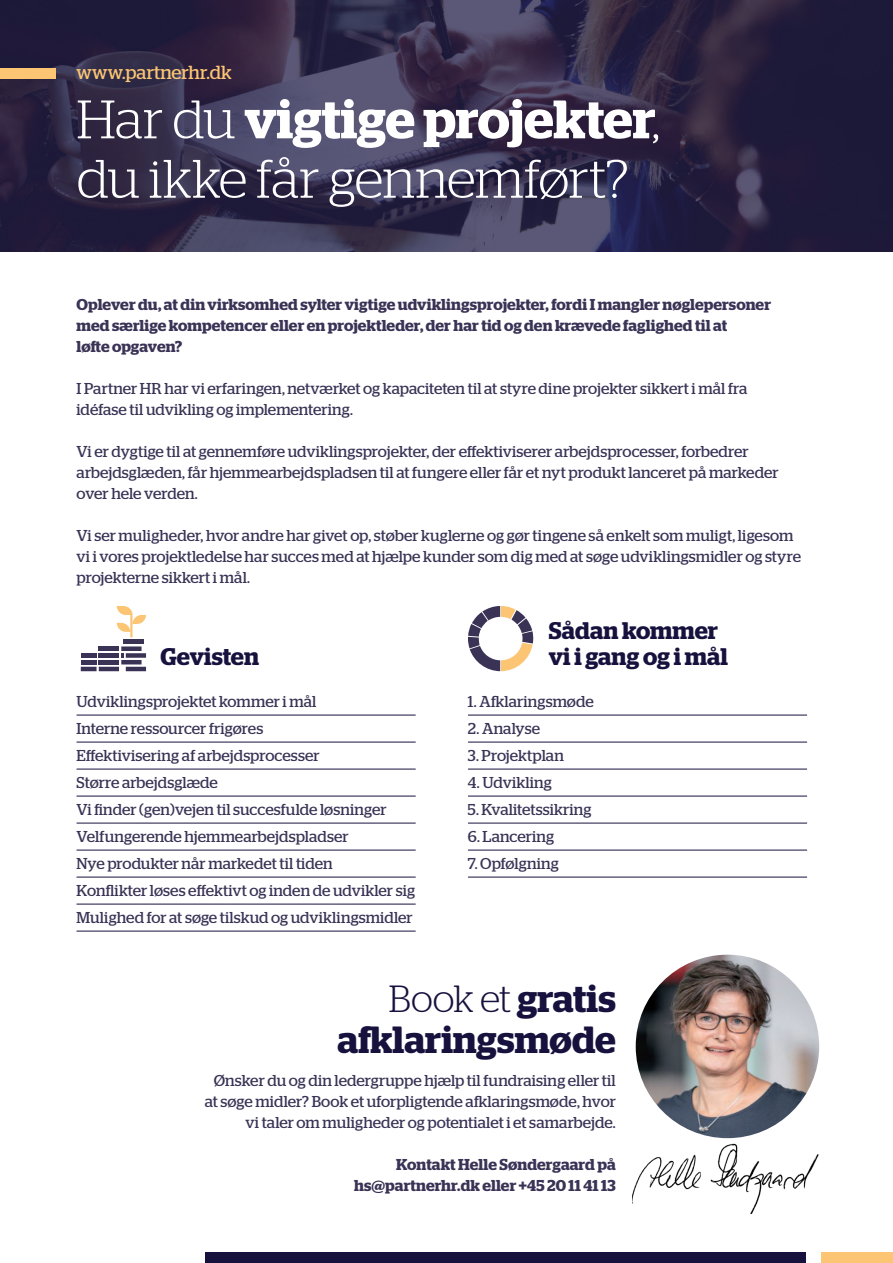
<style>
.page{position:relative;width:893px;height:1263px;background:#fff}
.page>*{position:absolute;margin:0;border:0;box-sizing:border-box;transform-origin:0 0}
.t1{font:300 54px/59.4px "Stag";letter-spacing:-.01em;color:#fff}
.t2{font:600 37.8px/41.5px "Stag";color:#17113e;text-align:right}
.t3{font:600 24px/25.5px "Stag";color:#17113e}
.t4{font:18.9px "Stag";letter-spacing:.005em;color:#fcc574}
.t5{font:15.75px/27px "Stag";letter-spacing:.005em;color:#3a3356}
.t6{font:600 15.75px/21px "Stag";letter-spacing:.005em;color:#3a3356}
.s1{font-weight:600}
.s2{font-weight:300}
</style>
<div class="page">
<svg style="left:0;top:0;width:893px;height:252px;background:#312a49"></svg>
<div style="left:822px;top:1253px;width:71px;height:10px;background:#fcc574"></div>
<hr style="left:124px;top:640px;width:20px;height:4px;background:#3a3356">
<svg style="left:81px;top:646px;width:65px;height:25px"></svg>
<hr style="left:99px;top:660px;width:20px;height:4px;background:#3a3356">
<div style="left:99px;top:653px;width:20px;height:5px;background:#3a3356"></div>
<svg style="left:117px;top:606px;width:29px;height:31px"></svg>
<hr style="left:77px;top:715px;width:339px;height:1px;background:#17113e">
<hr style="left:77px;top:742px;width:339px;height:1px;background:#17113e">
<hr style="left:77px;top:769px;width:339px;height:1px;background:#17113e">
<hr style="left:77px;top:796px;width:339px;height:1px;background:#17113e">
<hr style="left:77px;top:823px;width:339px;height:1px;background:#17113e">
<hr style="left:77px;top:850px;width:339px;height:1px;background:#17113e">
<hr style="left:77px;top:877px;width:339px;height:1px;background:#17113e">
<hr style="left:77px;top:904px;width:339px;height:1px;background:#17113e">
<hr style="left:77px;top:931px;width:339px;height:1px;background:#17113e">
<svg style="left:468px;top:606px;width:65px;height:65px"></svg>
<hr style="left:468px;top:715px;width:339px;height:1px;background:#17113e">
<hr style="left:468px;top:742px;width:339px;height:1px;background:#17113e">
<hr style="left:468px;top:769px;width:339px;height:1px;background:#17113e">
<hr style="left:468px;top:796px;width:339px;height:1px;background:#17113e">
<hr style="left:468px;top:823px;width:339px;height:1px;background:#17113e">
<hr style="left:468px;top:850px;width:339px;height:1px;background:#17113e">
<hr style="left:468px;top:877px;width:339px;height:1px;background:#17113e">
<img style="left:632px;top:1137px;width:187px;height:77px">
<img style="left:636px;top:955px;width:183px;height:183px;border-radius:92px">
<div style="left:205px;top:1253px;width:601px;height:10px;background:#17113e"></div>
<div style="left:0;top:68px;width:55px;height:10px;background:#fcc574"></div>
<p class="t4" style="left:77px;top:61px;width:157px">www.partnerhr.dk</p>
<h1 class="t1" style="left:77px;top:89px;width:585px">Har du <span class="s1">vigtige projekter</span>, du ikke får gennemført?</h1>
<p class="t6" style="left:77px;top:294px;width:696px">Oplever du, at din virksomhed sylter vigtige udviklingsprojekter, fordi I mangler nøglepersoner med særlige kompetencer eller en projektleder, der har tid og den krævede faglighed til at<br>løfte opgaven?</p>
<p class="t5" style="left:77px;top:378px;width:672px;line-height:21px">I Partner HR har vi erfaringen, netværket og kapaciteten til at styre dine projekter sikkert i mål fra idéfase til udvikling og implementering.</p>
<p class="t5" style="left:77px;top:441px;width:704px;line-height:21px">Vi er dygtige til at gennemføre udviklingsprojekter, der effektiviserer arbejdsprocesser, forbedrer arbejdsglæden, får hjemmearbejdspladsen til at fungere eller får et nyt produkt lanceret på markeder over hele verden.</p>
<p class="t5" style="left:77px;top:525px;width:726px;line-height:21px">Vi ser muligheder, hvor andre har givet op, støber kuglerne og gør tingene så enkelt som muligt, ligesom vi i vores projektledelse har succes med at hjælpe kunder som dig med at søge udviklingsmidler og styre projekterne sikkert i mål.</p>
<h3 class="t3" style="left:161px;top:643px;width:100px">Gevisten</h3>
<p class="t5" style="left:77px;top:688px;width:340px">Udviklingsprojektet kommer i mål<br>Interne ressourcer frigøres<br>Effektivisering af arbejdsprocesser<br>Større arbejdsglæde<br>Vi finder (gen)vejen til succesfulde løsninger Velfungerende hjemmearbejdspladser<br>Nye produkter når markedet til tiden<br>Konflikter løses effektivt og inden de udvikler sig Mulighed for at søge tilskud og udviklingsmidler</p>
<h3 class="t3" style="left:549px;top:618px;width:181px">Sådan kommer vi i gang og i mål</h3>
<p class="t5" style="left:468px;top:688px;width:127px">1. Afklaringsmøde</p>
<p class="t5" style="left:468px;top:715px;width:74px">2. Analyse</p>
<p class="t5" style="left:468px;top:742px;width:97px">3. Projektplan</p>
<p class="t5" style="left:468px;top:769px;width:85px">4. Udvikling</p>
<p class="t5" style="left:468px;top:796px;width:125px">5. Kvalitetssikring</p>
<p class="t5" style="left:468px;top:823px;width:88px">6. Lancering</p>
<p class="t5" style="left:468px;top:850px;width:92px">7. Opfølgning</p>
<h2 class="t2" style="left:338px;top:977px;width:280px"><span class="s2">Book et</span> gratis afklaringsmøde</h2>
<p class="t5" style="left:205px;top:1070px;width:413px;line-height:21px;text-align:right">Ønsker du og din ledergruppe hjælp til fundraising eller til at søge midler? Book et uforpligtende afklaringsmøde, hvor vi taler om muligheder og potentialet i et samarbejde.</p>
<p class="t6" style="left:354px;top:1154px;width:263px;text-align:right">Kontakt Helle Søndergaard på hs@partnerhr.dk eller +45 20 11 41 13</p>
</div>
